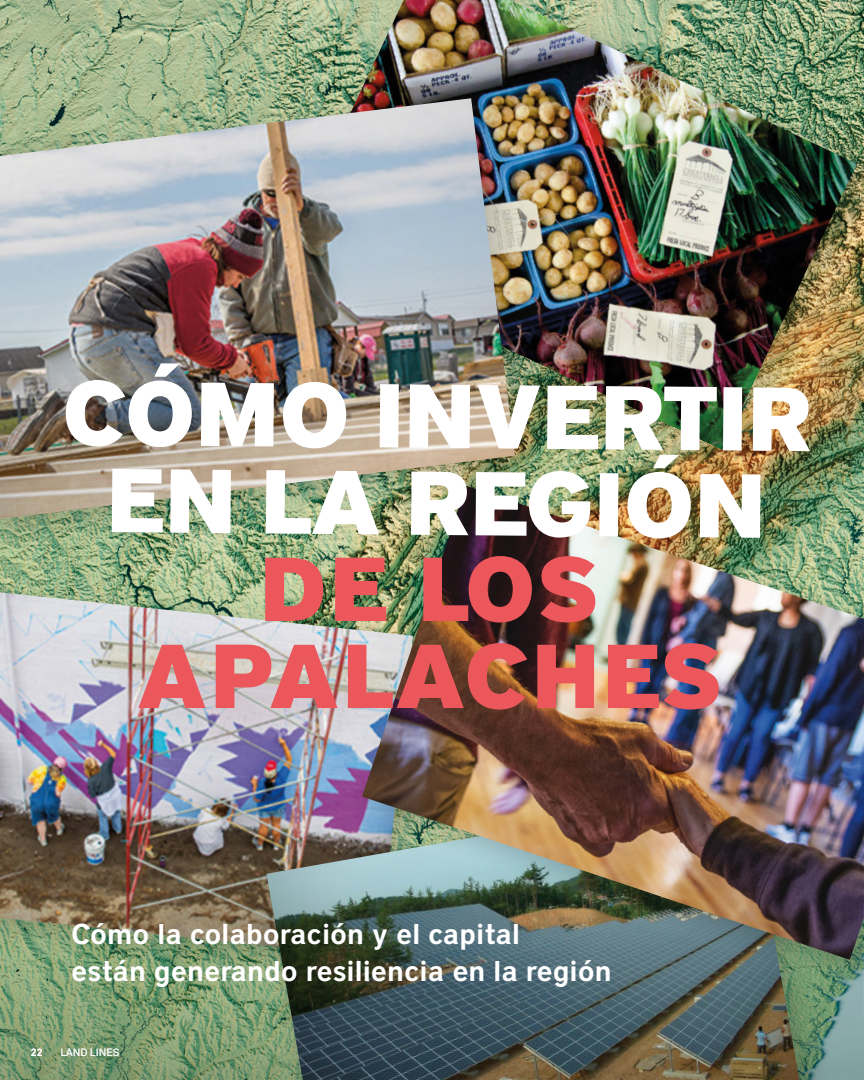
<style>
.page{position:relative;width:864px;height:1080px;background:#fff}
.page>*{position:absolute;margin:0;border:0;box-sizing:border-box;transform-origin:0 0}
.t1{font:900 90px/87px "District";color:#fff;text-align:center}
.t2{font:900 90px/87px "District";letter-spacing:-.005em;color:#eb575b;text-align:center}
.t3{font:600 28.5px/37.5px "District";color:#fff}
.t4{font:10.5px "Akkurat Pro";color:#fff}
.t5{font:700 10.5px "Akkurat Pro";color:#fff}
</style>
<div class="page">
<img style="left:0;top:0;width:348px;height:568px">
<div style="left:271px;top:0;width:593px;height:488px;background:#000;opacity:.2"></div>
<img style="left:288px;top:0;width:569px;height:450px">
<div style="left:0;top:82px;width:550px;height:473px;background:#000;opacity:.2"></div>
<img style="left:0;top:98px;width:515px;height:244px">
<div style="left:0;top:568px;width:449px;height:425px;background:#000;opacity:.2"></div>
<img style="left:0;top:592px;width:348px;height:193px">
<div style="left:348px;top:473px;width:516px;height:517px;background:#000;opacity:.2"></div>
<img style="left:362px;top:486px;width:502px;height:299px">
<img style="left:0;top:342px;width:515px;height:181px">
<img style="left:0;top:785px;width:864px;height:295px">
<h1 class="t1" style="left:62px;top:364px;width:753px;rotate:1deg">CÓMO INVERTIR<br>EN LA REGIÓN</h1>
<h1 class="t2" style="left:136px;top:544px;width:588px">DE LOS<br>APALACHES</h1>
<p class="t3" style="left:71px;top:915px;width:542px">Cómo la colaboración y el capital<br>están generando resiliencia en la región</p>
<p class="t5" style="left:31px;top:1046px;width:13px">22</p>
<p class="t4" style="left:60px;top:1047px;width:61px">LAND LINES</p>
</div>
